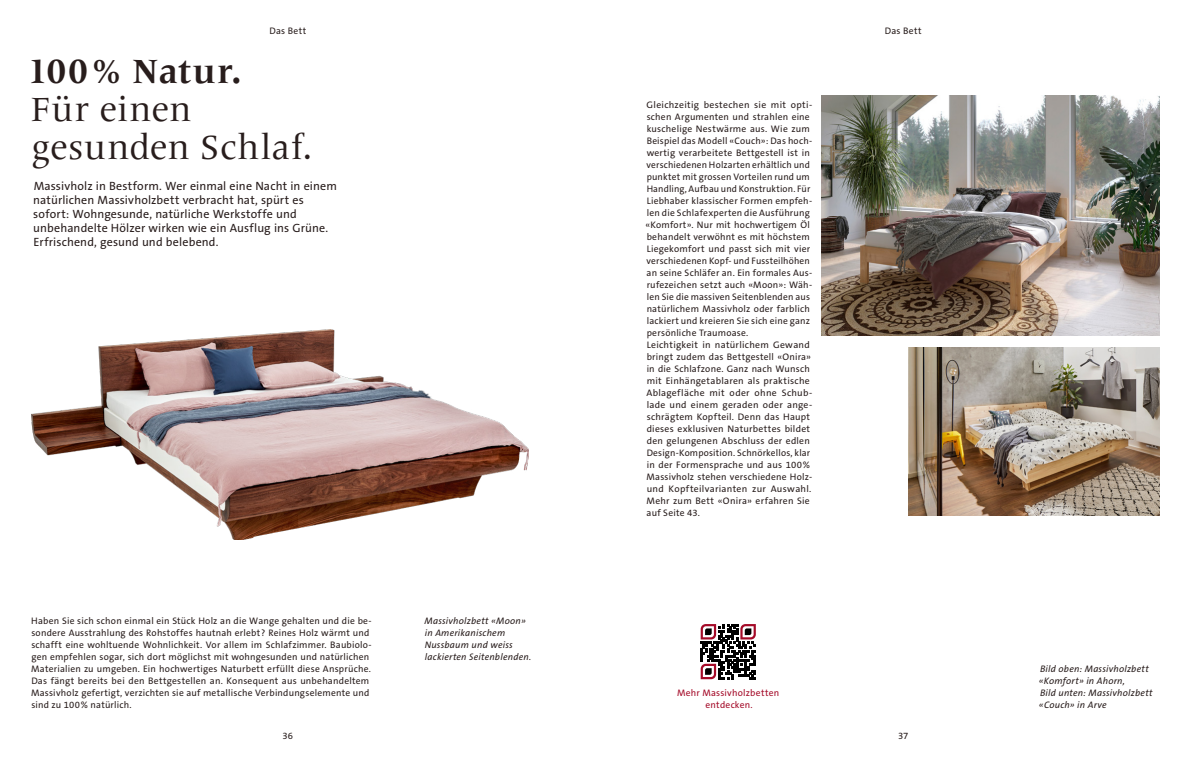
<style>
.page{position:relative;width:1191px;height:766px;background:#fff}
.page>*{position:absolute;margin:0;border:0;box-sizing:border-box;transform-origin:0 0}
.t1{font:35px/38px "Frutiger Serif LT Pro";letter-spacing:.015em;color:#281d1c}
.t2{font:700 35px "Frutiger Serif LT Pro";letter-spacing:.025em;color:#281d1c}
.t3{font:12px/14px "The Sans B W5 Plain";letter-spacing:.01em;color:#281d1c}
.t4{font:9.5px/12px "The Sans B W5 Plain";letter-spacing:.02em;color:#281d1c}
.t5{font:italic 9.5px/12px "The Sans B W5 Plain";letter-spacing:.025em;color:#281d1c}
.t6{font:9.5px/12px "The Sans B W5 Plain";letter-spacing:.02em;color:#a40a28;text-align:center}
</style>
<div class="page">
<img style="left:821px;top:96px;width:338px;height:240px">
<img style="left:909px;top:348px;width:250px;height:168px">
<svg style="left:700px;top:624px;width:56px;height:55px"></svg>
<img style="left:31px;top:329px;width:497px;height:211px">
<p class="t4" style="left:269px;top:25px;width:38px">Das Bett</p>
<p class="t4" style="left:885px;top:25px;width:38px">Das Bett</p>
<h1 class="t2" style="left:28px;top:50px;width:215px">100% Natur.</h1>
<h1 class="t1" style="left:31px;top:90px;width:282px">Für einen gesunden Schlaf.</h1>
<p class="t3" style="left:33px;top:179px;width:305px">Massivholz in Bestform. Wer einmal eine Nacht in einem natürlichen Massivholzbett verbracht hat, spürt es sofort: Wohngesunde, natürliche Werkstoffe und unbehandelte Hölzer wirken wie ein Ausflug ins Grüne.<br>Erfrischend, gesund und belebend.</p>
<p class="t4" style="left:31px;top:614px;width:342px">Haben Sie sich schon einmal ein Stück Holz an die Wange gehalten und die be&shy;sondere Ausstrahlung des Rohstoffes hautnah erlebt? Reines Holz wärmt und schafft eine wohltuende Wohnlichkeit. Vor allem im Schlafzimmer. Baubiolo&shy;gen empfehlen sogar, sich dort möglichst mit wohngesunden und natürlichen Materialien zu umgeben. Ein hochwertiges Naturbett erfüllt diese Ansprüche.<br>Das fängt bereits bei den Bettgestellen an. Konsequent aus unbehandeltem Massivholz gefertigt, verzichten sie auf metallische Verbindungselemente und sind zu 100% natürlich.</p>
<p class="t5" style="left:424px;top:615px;width:108px">Massivholzbett «Moon» in Amerikanischem<br>Nussbaum und weiss lackierten Seitenblenden.</p>
<p class="t4" style="left:645px;top:98px;width:168px">Gleichzeitig bestechen sie mit opti&shy;schen Argumenten und strahlen eine kuschelige Nestwärme aus. Wie zum Beispiel das Modell «Couch»: Das hoch&shy;wertig verarbeitete Bettgestell ist in verschiedenen Holzarten erhältlich und punktet mit grossen Vorteilen rund um Handling, Aufbau und Konstruktion. Für Liebhaber klassischer Formen empfeh&shy;len die Schlafexperten die Ausführung «Komfort». Nur mit hochwertigem Öl behandelt verwöhnt es mit höchstem Liegekomfort und passt sich mit vier verschiedenen Kopf- und Fussteilhöhen an seine Schläfer an. Ein formales Aus&shy;rufezeichen setzt auch «Moon»: Wäh&shy;len Sie die massiven Seitenblenden aus natürlichem Massivholz oder farblich lackiert und kreieren Sie sich eine ganz persönliche Traumoase.<br>Leichtigkeit in natürlichem Gewand bringt zudem das Bettgestell «Onira» in die Schlafzone. Ganz nach Wunsch mit Einhängetablaren als praktische Ablagefläche mit oder ohne Schub&shy;lade und einem geraden oder ange&shy;schrägtem Kopfteil. Denn das Haupt dieses exklusiven Naturbettes bildet den gelungenen Abschluss der edlen Design-Komposition. Schnörkellos, klar in der Formensprache und aus 100% Massivholz stehen verschiedene Holz&shy;und Kopfteilvarianten zur Auswahl.<br>Mehr zum Bett «Onira» erfahren Sie auf Seite 43.</p>
<p class="t6" style="left:677px;top:686px;width:103px">Mehr Massivholzbetten entdecken.</p>
<p class="t4" style="left:282px;top:729px;width:12px">36</p>
<p class="t4" style="left:898px;top:729px;width:12px">37</p>
<p class="t5" style="left:1039px;top:663px;width:115px">Bild oben: Massivholzbett «Komfort» in Ahorn,<br>Bild unten: Massivholzbett «Couch» in Arve</p>
</div>
